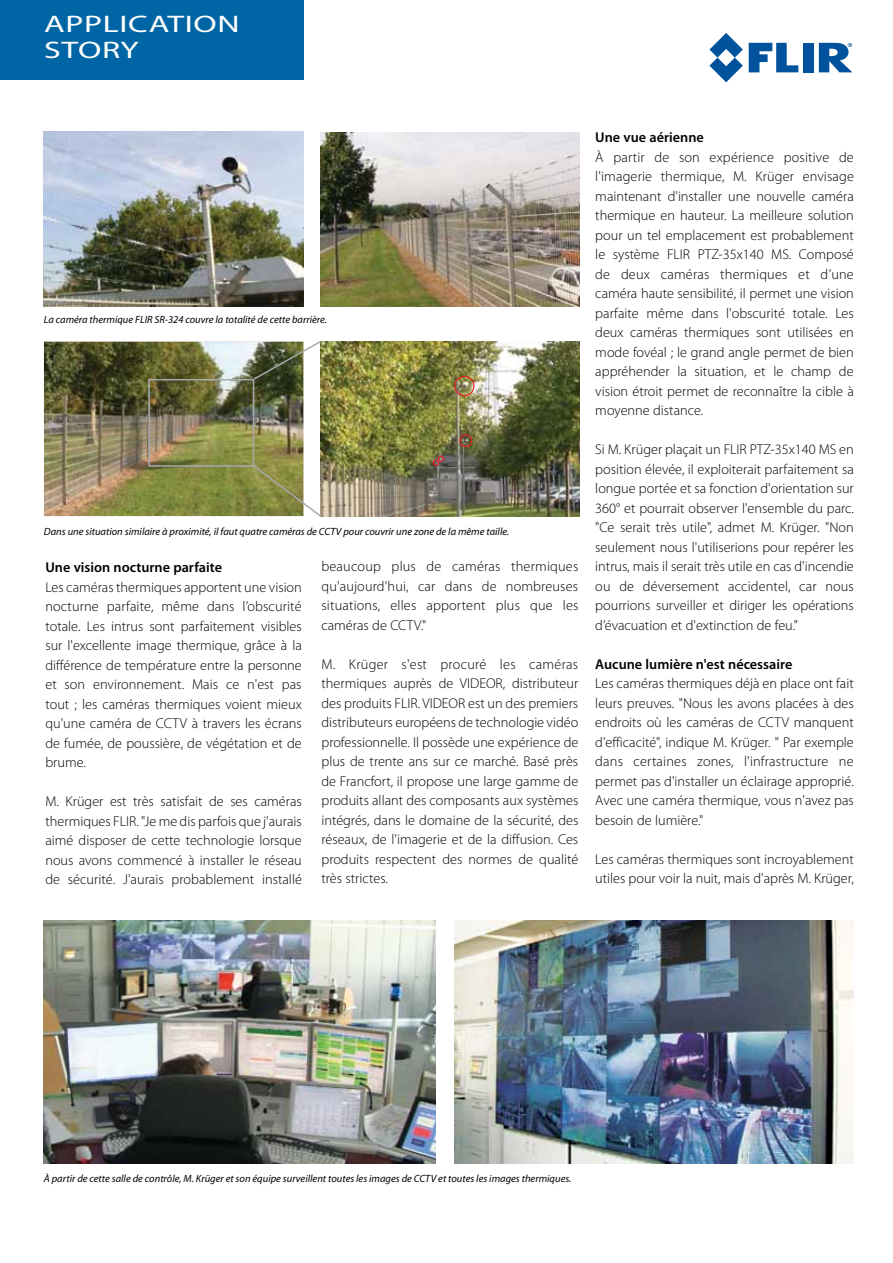
<style>
.page{position:relative;width:893px;height:1263px;background:#fff}
.page>*{position:absolute;margin:0;border:0;box-sizing:border-box;transform-origin:0 0}
.t1{font:24px/25.5px "Myriad Pro";letter-spacing:.02em;color:#fff;scale:1.41 1}
.t2{font:300 14.25px/19.5px "Myriad Pro";color:#000;text-align:justify}
.t3{font:600 14.25px "Myriad Pro";color:#000}
.t4{font:italic 10.5px "Myriad Pro";color:#000}
</style>
<div class="page">
<svg style="left:749px;top:43px;width:49px;height:29px"></svg>
<div style="left:803px;top:43px;width:11px;height:29px;background:#00529c"></div>
<svg style="left:709px;top:33px;width:34px;height:49px"></svg>
<svg style="left:819px;top:43px;width:33px;height:29px"></svg>
<div style="left:0;top:0;width:303px;height:80px;background:#0065a4"></div>
<img style="left:44px;top:132px;width:259px;height:174px">
<img style="left:320px;top:132px;width:260px;height:174px">
<img style="left:44px;top:342px;width:259px;height:174px">
<img style="left:320px;top:342px;width:260px;height:174px">
<div style="left:454px;top:376px;width:20px;height:20px;border:1px solid #ed1d24;border-radius:50%"></div>
<div style="left:459px;top:434px;width:13px;height:13px;border:1px solid #ed1d24;border-radius:50%"></div>
<svg style="left:433px;top:456px;width:11px;height:10px"></svg>
<div style="left:148px;top:379px;width:106px;height:88px;border:2px solid #a7a9ac"></div>
<svg style="left:252px;top:341px;width:70px;height:40px"></svg>
<svg style="left:252px;top:464px;width:71px;height:53px"></svg>
<img style="left:44px;top:921px;width:392px;height:243px">
<img style="left:454px;top:921px;width:400px;height:243px">
<h1 class="t1" style="left:44px;top:12px;width:140px">APPLICATION<br>STORY</h1>
<p class="t4" style="left:44px;top:314px;width:285px">La caméra thermique FLIR SR-324 couvre la totalité de cette barrière.</p>
<p class="t4" style="left:44px;top:526px;width:467px">Dans une situation similaire à proximité, il faut quatre caméras de CCTV pour couvrir une zone de la même taille.</p>
<p class="t3" style="left:45px;top:560px;width:178px">Une vision nocturne parfaite</p>
<p class="t2" style="left:45px;top:578px;width:258px">Les caméras thermiques apportent une vision nocturne parfaite, même dans l’obscurité totale. Les intrus sont parfaitement visibles sur l'excellente image thermique, grâce à la différence de température entre la personne et son environnement. Mais ce n'est pas tout ; les caméras thermiques voient mieux qu'une caméra de CCTV à travers les écrans de fumée, de poussière, de végétation et de brume.</p>
<p class="t2" style="left:45px;top:792px;width:258px">M. Krüger est très satisfait de ses caméras thermiques FLIR. "Je me dis parfois que j'aurais aimé disposer de cette technologie lorsque nous avons commencé à installer le réseau de sécurité. J'aurais probablement installé</p>
<p class="t2" style="left:321px;top:557px;width:258px">beaucoup plus de caméras thermiques qu'aujourd'hui, car dans de nombreuses situations, elles apportent plus que les caméras de CCTV."</p>
<p class="t2" style="left:321px;top:654px;width:258px">M. Krüger s'est procuré les caméras thermiques auprès de VIDEOR, distributeur des produits FLIR. VIDEOR est un des premiers distributeurs européens de technologie vidéo professionnelle. Il possède une expérience de plus de trente ans sur ce marché. Basé près de Francfort, il propose une large gamme de produits allant des composants aux systèmes intégrés, dans le domaine de la sécurité, des réseaux, de l'imagerie et de la diffusion. Ces produits respectent des normes de qualité très strictes.</p>
<p class="t3" style="left:595px;top:130px;width:110px">Une vue aérienne</p>
<p class="t2" style="left:595px;top:148px;width:260px">À partir de son expérience positive de l'imagerie thermique, M. Krüger envisage maintenant d'installer une nouvelle caméra thermique en hauteur. La meilleure solution pour un tel emplacement est probablement le système FLIR PTZ-35x140 MS. Composé de deux caméras thermiques et d’une caméra haute sensibilité, il permet une vision parfaite même dans l'obscurité totale. Les deux caméras thermiques sont utilisées en mode fovéal ; le grand angle permet de bien appréhender la situation, et le champ de vision étroit permet de reconnaître la cible à moyenne distance.</p>
<p class="t2" style="left:595px;top:440px;width:260px">Si M. Krüger plaçait un FLIR PTZ-35x140 MS en position élevée, il exploiterait parfaitement sa longue portée et sa fonction d'orientation sur 360° et pourrait observer l'ensemble du parc. "Ce serait très utile", admet M. Krüger. "Non seulement nous l'utiliserions pour repérer les intrus, mais il serait très utile en cas d'incendie ou de déversement accidentel, car nous pourrions surveiller et diriger les opérations d’évacuation et d'extinction de feu."</p>
<p class="t3" style="left:595px;top:656px;width:199px">Aucune lumière n'est nécessaire</p>
<p class="t2" style="left:595px;top:674px;width:260px">Les caméras thermiques déjà en place ont fait leurs preuves. "Nous les avons placées à des endroits où les caméras de CCTV manquent d'efficacité", indique M. Krüger. " Par exemple dans certaines zones, l'infrastructure ne permet pas d'installer un éclairage approprié.<br>Avec une caméra thermique, vous n'avez pas besoin de lumière."</p>
<p class="t2" style="left:595px;top:849px;width:260px">Les caméras thermiques sont incroyablement utiles pour voir la nuit, mais d'après M. Krüger,</p>
<p class="t4" style="left:44px;top:1172px;width:529px">À partir de cette salle de contrôle, M. Krüger et son équipe surveillent toutes les images de CCTV et toutes les images thermiques.</p>
</div>
